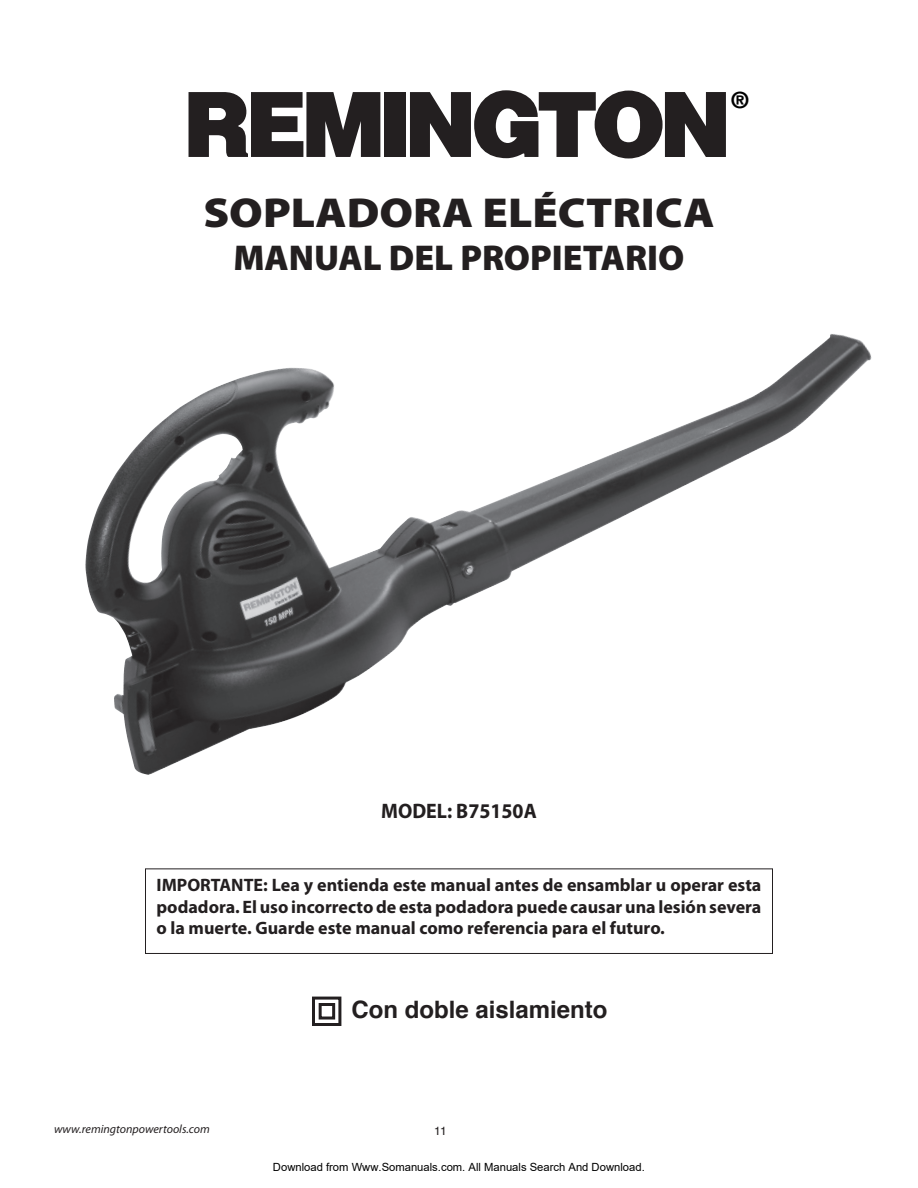
<style>
.page{position:relative;width:918px;height:1188px;background:#fff}
.page>*{position:absolute;margin:0;border:0;box-sizing:border-box;transform-origin:0 0}
.t1{font:900 42px "Myriad Pro";color:#231f20;scale:1.1 1}
.t2{font:900 36px "Myriad Pro";color:#231f20}
.t3{font:700 24px "Helvetica";color:#231f20}
.t4{font:700 22.35px "Helvetica";color:#000}
.t5{font:700 21px "Myriad Pro";color:#231f20;scale:.95 1}
.t6{font:700 18px/21.6px "Myriad Pro";color:#231f20;text-align:justify}
.t7{font:italic 12px "Myriad Pro";color:#231f20}
.t8{font:12px "Helvetica";color:#231f20}
.t9{font:11.25px "Arial";color:#000}
</style>
<div class="page">
<img style="left:85px;top:334px;width:787px;height:441px">
<div style="left:145px;top:868px;width:628px;height:86px;border:1px solid #231f20"></div>
<div style="left:385px;top:92px;width:21px;height:65px;background:#231f20"></div>
<svg style="left:410px;top:90px;width:316px;height:68px"></svg>
<svg style="left:189px;top:92px;width:191px;height:65px"></svg>
<div style="left:312px;top:997px;width:29px;height:29px;border:3px solid #231f20"></div>
<div style="left:319px;top:1003px;width:16px;height:17px;border:3px solid #231f20"></div>
<p class="t4" style="left:732px;top:92px;width:18px">®</p>
<h1 class="t1" style="left:203px;top:196px;width:466px">SOPLADORA ELÉCTRICA</h1>
<h2 class="t2" style="left:233px;top:244px;width:453px">MANUAL DEL PROPIETARIO</h2>
<p class="t5" style="left:381px;top:803px;width:165px">MODEL: B75150A</p>
<p class="t6" style="left:157px;top:875px;width:606px">IMPORTANTE: Lea y entienda este manual antes de ensamblar u operar esta podadora. El uso incorrecto de esta podadora puede causar una lesión severa o la muerte. Guarde este manual como referencia para el futuro.</p>
<h3 class="t3" style="left:351px;top:1000px;width:258px">Con doble aislamiento</h3>
<p class="t7" style="left:54px;top:1124px;width:157px">www.remingtonpowertools.com</p>
<p class="t8" style="left:434px;top:1126px;width:14px">11</p>
<p class="t9" style="left:273px;top:1160px;width:373px">Download from Www.Somanuals.com. All Manuals Search And Download.</p>
</div>
